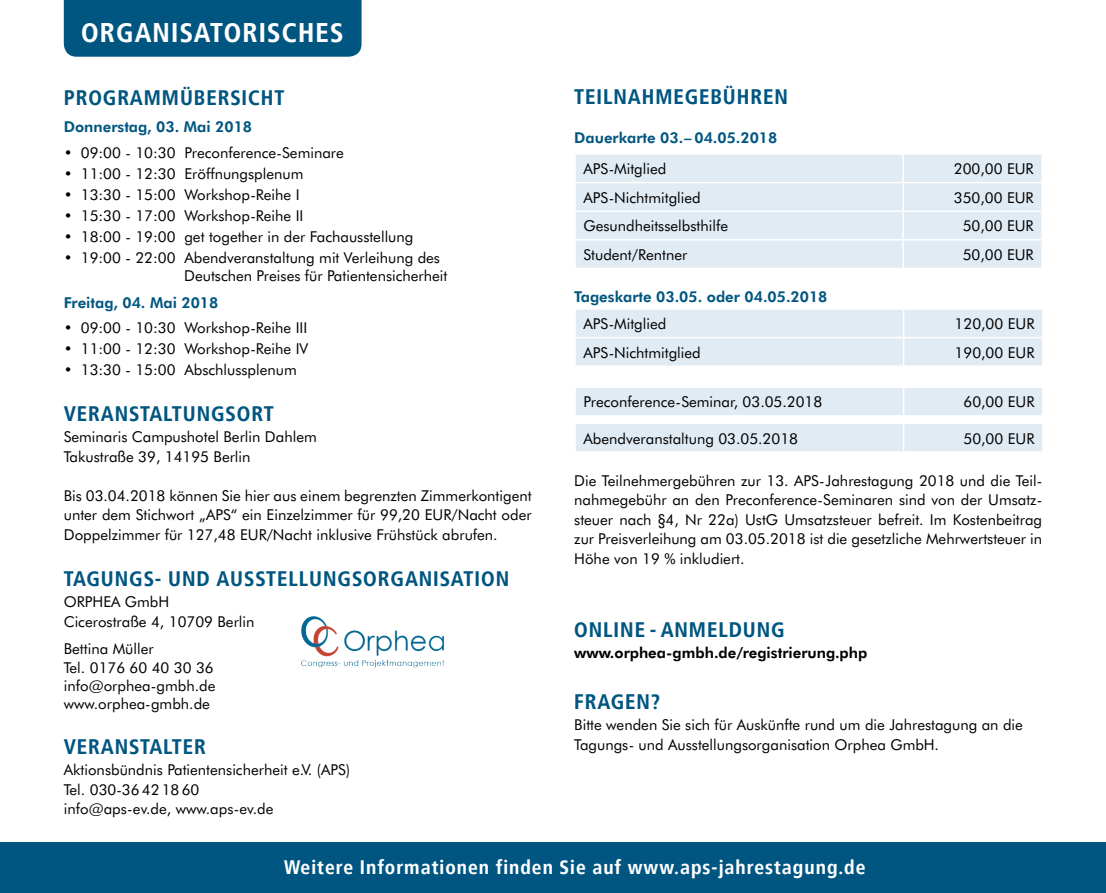
<style>
.page{position:relative;width:1106px;height:893px;background:#fff}
.page>*{position:absolute;margin:0;border:0;box-sizing:border-box;transform-origin:0 0}
.t1{font:700 27px "Transit Offc";letter-spacing:.02em;color:#fff}
.t2{font:700 21px "Transit Offc";letter-spacing:.02em;color:#005681}
.t3{font:700 19.5px "Transit Offc";letter-spacing:.03em;color:#fff}
.t4{font:15px/19.5px "Futura BT";color:#000}
.t5{font:700 15px "Futura BT";color:#005681}
.t6{font:700 15px "Futura BT";color:#000}
</style>
<div class="page">
<div style="left:576px;top:155px;width:465px;height:113px;background:#e1ebf3"></div>
<hr style="left:902px;top:155px;width:2px;height:27px;background:#fff">
<hr style="left:574px;top:182px;width:329px;height:1px;background:#fff">
<hr style="left:903px;top:182px;width:139px;height:1px;background:#fff">
<hr style="left:902px;top:183px;width:2px;height:27px;background:#fff">
<hr style="left:574px;top:210px;width:329px;height:2px;background:#fff">
<hr style="left:903px;top:210px;width:139px;height:2px;background:#fff">
<hr style="left:902px;top:212px;width:2px;height:27px;background:#fff">
<hr style="left:574px;top:239px;width:329px;height:2px;background:#fff">
<hr style="left:903px;top:239px;width:139px;height:2px;background:#fff">
<hr style="left:902px;top:241px;width:2px;height:27px;background:#fff">
<svg style="left:1041px;top:155px;width:1px;height:113px"></svg>
<div style="left:575px;top:310px;width:467px;height:55px;background:#e1ebf3"></div>
<div style="left:576px;top:388px;width:466px;height:27px;background:#e1ebf3"></div>
<div style="left:576px;top:424px;width:466px;height:27px;background:#e1ebf3"></div>
<img style="left:301px;top:616px;width:143px;height:52px">
<div style="left:0;top:843px;width:1106px;height:50px;background:#005681"></div>
<div style="left:64px;top:0;width:297px;height:57px;background:#005681"></div>
<h1 class="t1" style="left:81px;top:16px;width:264px">ORGANISATORISCH ES</h1>
<h2 class="t2" style="left:64px;top:85px;width:83px">PROGRAMMÜ</h2>
<h2 class="t2" style="left:194px;top:85px;width:79px">BERSICHT</h2>
<p class="t5" style="left:64px;top:117px;width:190px">Donnerstag, 03. Mai 2018</p>
<p class="t4" style="left:64px;top:142px;width:282px">• 09:00 - 10:30 Preconference-Seminare</p>
<p class="t4" style="left:64px;top:163px;width:241px">• 11:00 - 12:30 Eröffnungsplenum</p>
<p class="t4" style="left:64px;top:184px;width:237px">• 13:30 - 15:00 Workshop-Reihe I</p>
<p class="t4" style="left:64px;top:205px;width:241px">• 15:30 - 17:00 Workshop-Reihe II</p>
<p class="t4" style="left:64px;top:226px;width:351px">• 18:00 - 19:00 get together in der Fachausstellung</p>
<p class="t4" style="left:184px;top:248px;width:265px;line-height:18px;text-indent:-120px">• 19:00 - 22:00 Abendveranstaltung mit Verleihung des<br>Deutschen Preises für Patientensicherheit</p>
<p class="t5" style="left:64px;top:292px;width:156px">Freitag, 04. Mai 2018</p>
<p class="t4" style="left:64px;top:318px;width:245px">• 09:00 - 10:30 Workshop-Reihe III</p>
<p class="t4" style="left:64px;top:339px;width:246px">• 11:00 - 12:30 Workshop-Reihe IV</p>
<p class="t4" style="left:64px;top:360px;width:234px">• 13:30 - 15:00 Abschlussplenum</p>
<h2 class="t2" style="left:64px;top:401px;width:51px">VERANS</h2>
<h2 class="t2" style="left:140px;top:401px;width:57px">TALTUNGS</h2>
<h2 class="t2" style="left:237px;top:401px;width:39px">ORT</h2>
<p class="t4" style="left:64px;top:427px;width:254px">Seminaris Campushotel Berlin Dahlem<br>Takustraße 39, 14195 Berlin</p>
<p class="t4" style="left:64px;top:486px;width:469px;text-align:justify">Bis 03.04.2018 können Sie hier aus einem begrenzten Zimmerkontigent unter dem Stichwort „APS“ ein Einzelzimmer für 99,20 EUR/Nacht oder Doppelzimmer für 127,48 EUR/Nacht inklusive Frühstück abrufen.</p>
<h2 class="t2" style="left:64px;top:566px;width:14px">TAGUNGS</h2>
<h2 class="t2" style="left:155px;top:566px;width:28px">- UND</h2>
<h2 class="t2" style="left:216px;top:566px;width:74px">AUSSTELLUNGSOR</h2>
<h2 class="t2" style="left:390px;top:566px;width:121px">GANISATION</h2>
<p class="t4" style="left:64px;top:592px;width:192px">ORPH EA GmbH<br>Cicerostraße 4, 10709 Berlin</p>
<p class="t4" style="left:64px;top:639px;width:151px">Bettina Müller<br>Tel. 0176 60 40 30 36</p>
<p class="t4" style="left:64px;top:677px;width:153px;line-height:18px">info@orphea-gmbh.de www.orphea-gmbh.de</p>
<h2 class="t2" style="left:64px;top:734px;width:142px">VERANSTALTER</h2>
<p class="t4" style="left:64px;top:760px;width:288px">Aktionsbündnis Patientensicherheit e.V. (APS)<br>Tel. 030-36 42 18 60<br>info@aps-ev.de, www.aps-ev.de</p>
<h2 class="t2" style="left:574px;top:83px;width:13px">TEILNA</h2>
<h2 class="t2" style="left:641px;top:83px;width:29px">HMEG</h2>
<h2 class="t2" style="left:699px;top:83px;width:76px">EBÜHREN</h2>
<p class="t5" style="left:574px;top:128px;width:205px">Dauerkarte 03.– 04.05.2018</p>
<p class="t4" style="left:583px;top:159px;width:84px">APS-Mitglied</p>
<p class="t4" style="left:953px;top:159px;width:71px">200,00 EUR</p>
<p class="t4" style="left:583px;top:187px;width:119px">APS-N ichtmitglied</p>
<p class="t4" style="left:953px;top:187px;width:71px">350,00 EUR</p>
<p class="t4" style="left:583px;top:216px;width:146px">Gesundheitsselbsthilfe</p>
<p class="t4" style="left:962px;top:216px;width:62px">50,00 EUR</p>
<p class="t4" style="left:583px;top:245px;width:105px">Student/Rentner</p>
<p class="t4" style="left:962px;top:245px;width:62px">50,00 EUR</p>
<p class="t5" style="left:574px;top:287px;width:255px">Tageskarte 03.05. oder 04.05.2018</p>
<p class="t4" style="left:583px;top:314px;width:84px">APS-Mitglied</p>
<p class="t4" style="left:954px;top:314px;width:71px">120,00 EUR</p>
<p class="t4" style="left:583px;top:342px;width:119px">APS-N ichtmitglied</p>
<p class="t4" style="left:954px;top:342px;width:71px">190,00 EUR</p>
<p class="t4" style="left:583px;top:392px;width:240px">Preconference-Seminar, 03.05.2018</p>
<p class="t4" style="left:963px;top:392px;width:62px">60,00 EUR</p>
<p class="t4" style="left:583px;top:428px;width:216px">Abendveranstaltung 03.05.2018</p>
<p class="t4" style="left:963px;top:428px;width:62px">50,00 EUR</p>
<p class="t4" style="left:574px;top:470px;width:469px;text-align:justify">Die Teilnehmergebühren zur 13. APS-Jahrestagung 2018 und die Teil&shy;nahmegebühr an den Preconference-Seminaren sind von der U msatz&shy;steuer nach §4, N r 22a) UstG U msatzsteuer befreit. Im Kostenbeitrag zur Preisverleihung am 03.05.2018 ist die gesetzliche Mehrwertsteuer in Höhe von 19 % inkludiert.</p>
<h2 class="t2" style="left:574px;top:616px;width:212px">ONLINE - ANMELDUNG</h2>
<p class="t6" style="left:574px;top:643px;width:294px">www.orphea-gmbh.de/registrierung.php</p>
<h2 class="t2" style="left:574px;top:688px;width:88px">FRAGEN?</h2>
<p class="t4" style="left:574px;top:715px;width:450px">Bitte wenden Sie sich für Auskünfte rund um die Jahrestagung an die<br>Tagungs- und Ausstellungsorganisation Orphea GmbH.</p>
<h3 class="t3" style="left:284px;top:855px;width:583px">WEITERE INFORMATIONEN FINDEN SIE AUF WWW.APS-JAHRESTAGUNG.DE</h3>
</div>
